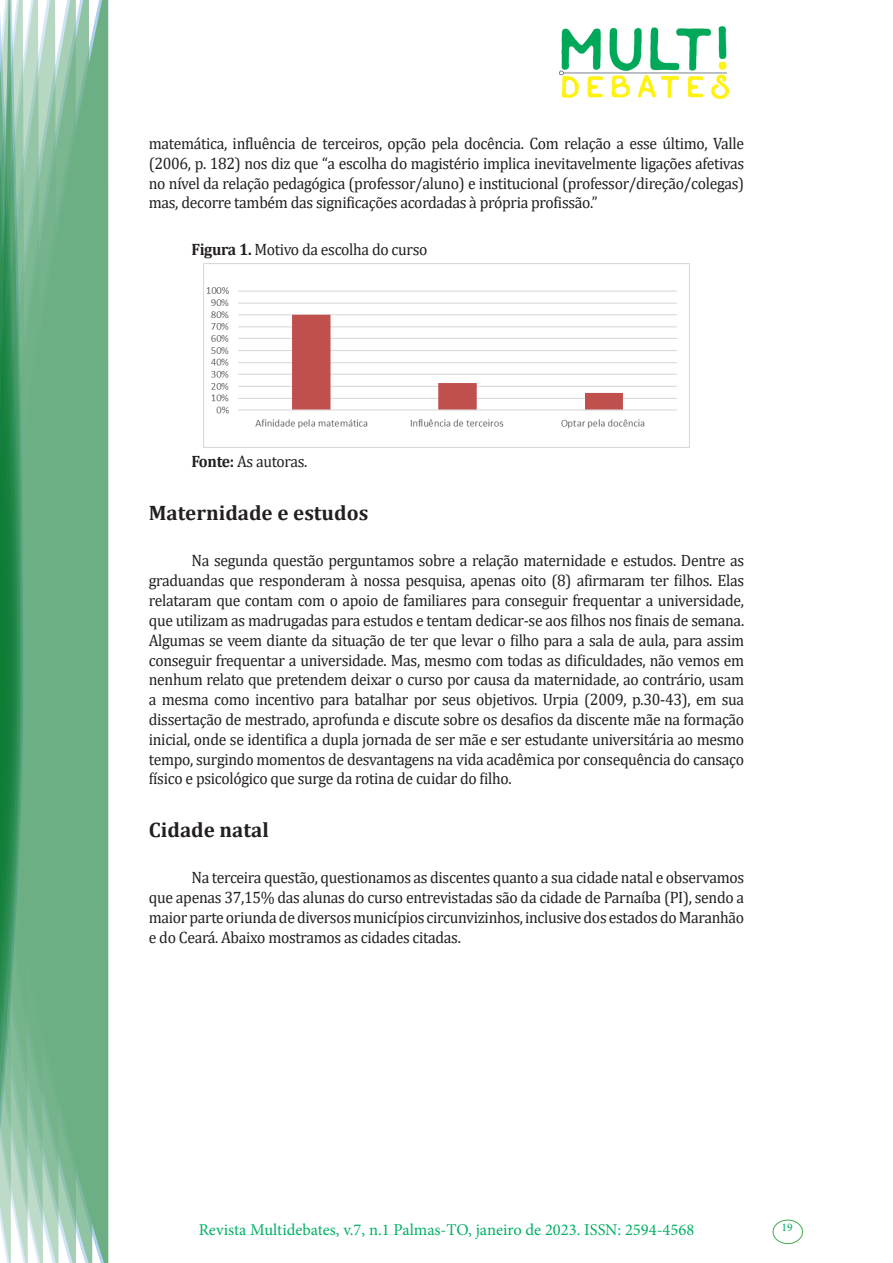
<style>
.page{position:relative;width:893px;height:1263px;background:#fff}
.page>*{position:absolute;margin:0;border:0;box-sizing:border-box;transform-origin:0 0}
.Titulo_2{font:700 21px "Cambria";color:#231f20}
.texto{font:16.5px/19.8px "Cambria";letter-spacing:-.02em;color:#231f20;text-align:justify;scale:.95 1}
.t1{font:16.5px "Minion Pro";color:#00b064}
.t2{font:11.7px "Minion Pro";color:#00b064}
.s1{font-weight:700}
</style>
<div class="page">
<img style="left:559px;top:26px;width:169px;height:72px">
<div style="left:95px;top:0;width:14px;height:1263px;background:#6caf84"></div>
<svg style="left:79px;top:0;width:16px;height:1263px;background:#71b289"></svg>
<svg style="left:62px;top:0;width:17px;height:1263px;background:#75b48c"></svg>
<svg style="left:45px;top:0;width:17px;height:1263px;background:#7cb792"></svg>
<svg style="left:30px;top:0;width:15px;height:1263px;background:#80ba96"></svg>
<svg style="left:0;top:0;width:30px;height:1263px;background:#61a97f"></svg>
<div style="left:772px;top:1219px;width:31px;height:25px;border:1px solid #40ae49;border-radius:50%"></div>
<img style="left:204px;top:263px;width:485px;height:185px">
<p class="texto" style="left:149px;top:133px;width:628px">matemática, influência de terceiros, opção pela docência. Com relação a esse último, Valle (2006, p. 182) nos diz que “a escolha do magistério implica inevitavelmente ligações afetivas no nível da relação pedagógica (professor/aluno) e institucional (professor/direção/colegas) mas, decorre também das significações acordadas à própria profissão.”</p>
<p class="texto" style="left:191px;top:240px;width:250px"><span class="s1">Figura 1.</span> Motivo da escolha do curso</p>
<p class="texto" style="left:191px;top:452px;width:124px"><span class="s1">Fonte:</span> As autoras.</p>
<p class="Titulo_2" style="left:149px;top:498px;width:221px">Maternidade e estudos</p>
<p class="texto" style="left:149px;top:551px;width:628px;text-indent:43px">Na segunda questão perguntamos sobre a relação maternidade e estudos. Dentre as graduandas que responderam à nossa pesquisa, apenas oito (8) afirmaram ter filhos. Elas relataram que contam com o apoio de familiares para conseguir frequentar a universidade, que utilizam as madrugadas para estudos e tentam dedicar-se aos filhos nos finais de semana.<br>Algumas se veem diante da situação de ter que levar o filho para a sala de aula, para assim conseguir frequentar a universidade. Mas, mesmo com todas as dificuldades, não vemos em nenhum relato que pretendem deixar o curso por causa da maternidade, ao contrário, usam a mesma como incentivo para batalhar por seus objetivos. Urpia (2009, p.30-43), em sua dissertação de mestrado, aprofunda e discute sobre os desafios da discente mãe na formação inicial, onde se identifica a dupla jornada de ser mãe e ser estudante universitária ao mesmo tempo, surgindo momentos de desvantagens na vida acadêmica por consequência do cansaço físico e psicológico que surge da rotina de cuidar do filho.</p>
<p class="Titulo_2" style="left:149px;top:814px;width:121px">Cidade natal</p>
<p class="texto" style="left:149px;top:868px;width:628px;text-indent:43px">Na terceira questão, questionamos as discentes quanto a sua cidade natal e observamos que apenas 37,15% das alunas do curso entrevistadas são da cidade de Parnaíba (PI), sendo a maior parte oriunda de diversos municípios circunvizinhos, inclusive dos estados do Maranhão e do Ceará. Abaixo mostramos as cidades citadas.</p>
<p class="t1" style="left:199px;top:1218px;width:497px">Revista Multidebates, v.7, n.1 Palmas-TO, janeiro de 2023. ISSN: 2594-4568</p>
<p class="t2" style="left:781px;top:1219px;width:13px">19</p>
</div>
